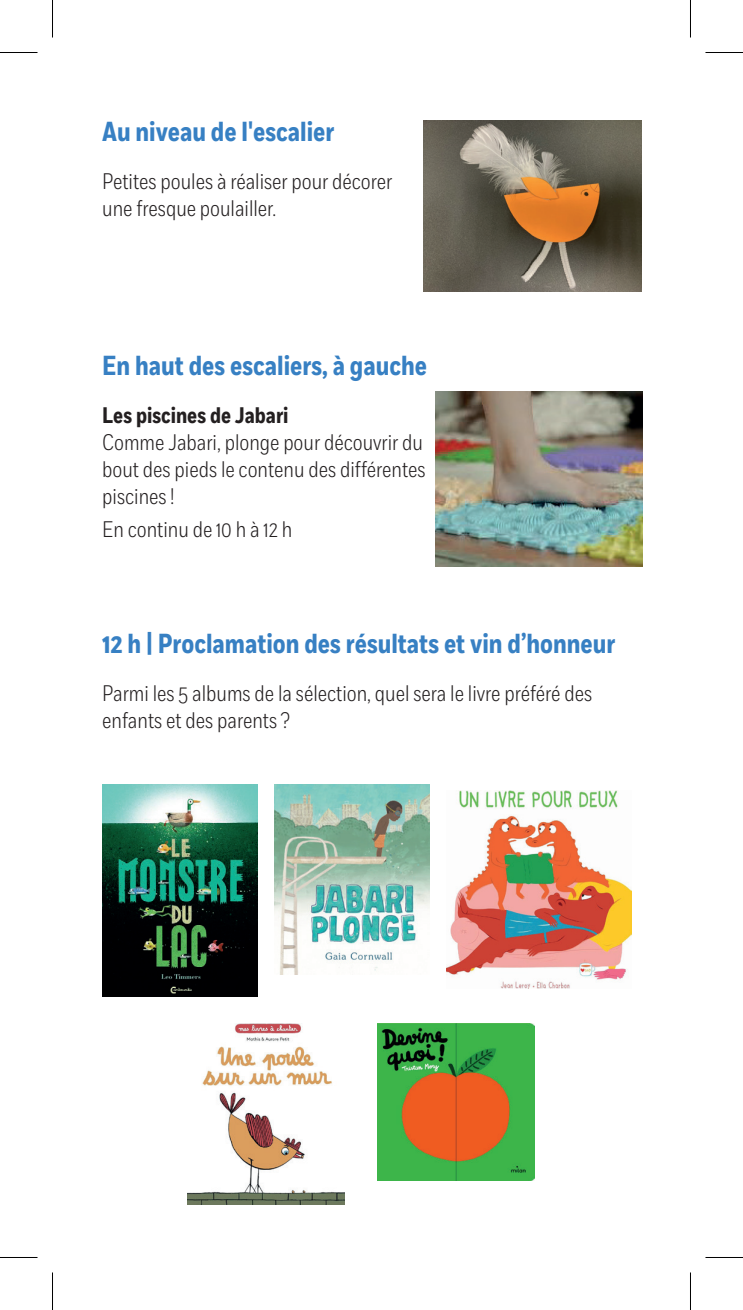
<style>
.page{position:relative;width:743px;height:1310px;background:#fff}
.page>*{position:absolute;margin:0;border:0;box-sizing:border-box;transform-origin:0 0}
.t1{font:700 27.5px "Fort Cond";color:#3780c3}
.t2{font:300 22.5px/27px "Fort Cond";color:#231f20}
.t3{font:700 22.5px "Fort Cond";color:#231f20}
</style>
<div class="page">
<img style="left:424px;top:120px;width:217px;height:171px">
<img style="left:436px;top:392px;width:207px;height:174px">
<img style="left:447px;top:790px;width:185px;height:198px">
<img style="left:102px;top:784px;width:155px;height:212px">
<img style="left:187px;top:1024px;width:157px;height:180px">
<img style="left:377px;top:1024px;width:157px;height:157px">
<img style="left:274px;top:784px;width:155px;height:191px">
<hr style="left:0;top:52px;width:38px;height:1px;background:#000">
<hr style="left:705px;top:52px;width:38px;height:1px;background:#000">
<hr style="left:0;top:1257px;width:38px;height:1px;background:#000">
<hr style="left:705px;top:1257px;width:38px;height:1px;background:#000">
<hr style="left:52px;top:0;width:1px;height:38px;background:#000">
<hr style="left:52px;top:1272px;width:1px;height:38px;background:#000">
<hr style="left:690px;top:0;width:1px;height:38px;background:#000">
<hr style="left:690px;top:1272px;width:1px;height:38px;background:#000">
<p class="t1" style="left:102px;top:114px;width:234px">Au niveau de l'escalier</p>
<p class="t2" style="left:102px;top:168px;width:292px">Petites poules à réaliser pour décorer une fresque poulailler.</p>
<p class="t1" style="left:102px;top:349px;width:326px">En haut des escaliers, à gauche</p>
<p class="t3" style="left:102px;top:402px;width:188px">Les piscines de Jabari</p>
<p class="t2" style="left:102px;top:429px;width:325px;text-align:justify">Comme Jabari, plonge pour découvrir du bout des pieds le contenu des différentes piscines !</p>
<p class="t2" style="left:102px;top:516px;width:191px">En continu de 10 h à 12 h</p>
<p class="t1" style="left:102px;top:627px;width:514px">12 h | Proclamation des résultats et vin d’honneur</p>
<p class="t2" style="left:102px;top:680px;width:491px">Parmi les 5 albums de la sélection, quel sera le livre préféré des enfants et des parents ?</p>
</div>
